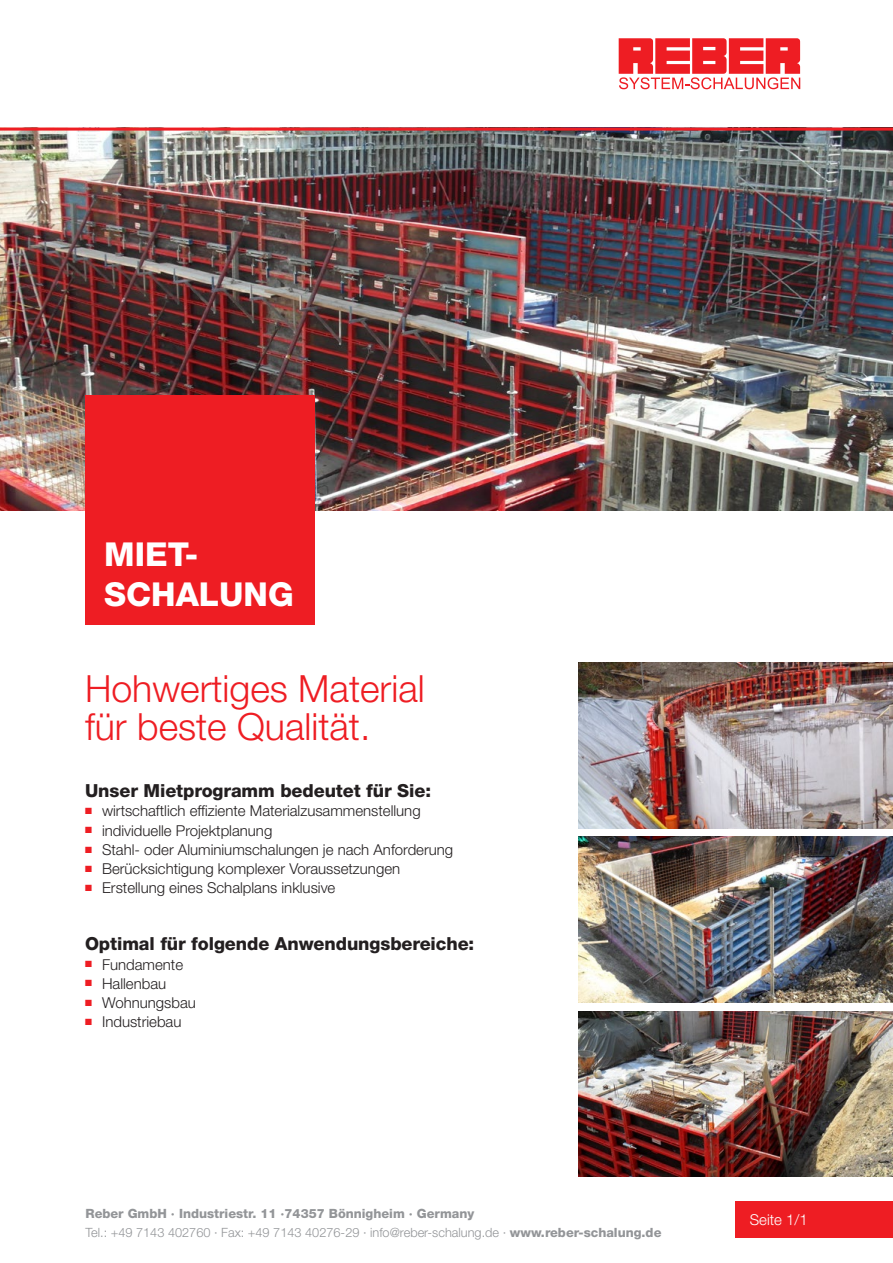
<style>
.page{position:relative;width:893px;height:1263px;background:#fff}
.page>*{position:absolute;margin:0;border:0;box-sizing:border-box;transform-origin:0 0}
.t1{font:300 37.5px/38.2px "Helvetica Neue LT Std";color:#ee1d23}
.t2{font:800 33px/39.6px "Helvetica Neue LT Std";color:#fff}
.t3{font:800 18px "Helvetica Neue LT Std";letter-spacing:-.005em;color:#231f20}
.t4{font:300 15px "Helvetica Neue LT Std";color:#231f20}
.t5{font:300 15px "Helvetica Neue LT Std";color:#fff}
.t6{font:800 12.75px/19.2px "Helvetica Neue LT Std";color:#939598}
.s1{color:#ee1d23}
.s2{font-weight:300}
</style>
<div class="page">
<svg style="left:619px;top:38px;width:181px;height:51px"></svg>
<img style="left:0;top:131px;width:893px;height:379px">
<hr style="left:0;top:128px;width:893px;height:3px;background:#ee1d23">
<div style="left:85px;top:395px;width:230px;height:230px;background:#ee1d23"></div>
<div style="left:735px;top:1201px;width:158px;height:36px;background:#ee1d23"></div>
<img style="left:578px;top:662px;width:315px;height:166px">
<img style="left:578px;top:837px;width:315px;height:165px">
<img style="left:578px;top:1011px;width:315px;height:166px">
<h2 class="t2" style="left:104px;top:535px;width:191px">Miet&shy;schalung</h2>
<h1 class="t1" style="left:85px;top:668px;width:341px">Hohwertiges Material für beste Qualität.</h1>
<p class="t3" style="left:85px;top:780px;width:347px">Unser Mietprogramm bedeutet für Sie:</p>
<p class="t4" style="left:85px;top:802px;width:337px"><span class="s1">■</span> wirtschaftlich effiziente Materialzusammenstellung</p>
<p class="t4" style="left:85px;top:821px;width:189px"><span class="s1">■</span> individuelle Projektplanung</p>
<p class="t4" style="left:85px;top:840px;width:370px"><span class="s1">■</span> Stahl- oder Aluminiumschalungen je nach Anforderung</p>
<p class="t4" style="left:85px;top:859px;width:317px"><span class="s1">■</span> Berücksichtigung komplexer Voraussetzungen</p>
<p class="t4" style="left:85px;top:878px;width:252px"><span class="s1">■</span> Erstellung eines Schalplans inklusive</p>
<p class="t3" style="left:85px;top:933px;width:391px">Optimal für folgende Anwendungsbereiche:</p>
<p class="t4" style="left:85px;top:955px;width:100px"><span class="s1">■</span> Fundamente</p>
<p class="t4" style="left:85px;top:974px;width:83px"><span class="s1">■</span> Hallenbau</p>
<p class="t4" style="left:85px;top:993px;width:112px"><span class="s1">■</span> Wohnungsbau</p>
<p class="t4" style="left:85px;top:1012px;width:98px"><span class="s1">■</span> Industriebau</p>
<p class="t6" style="left:85px;top:1204px;width:577px">Reber GmbH · Industriestr. 11 ·74357 Bönnigheim · Germany<br><span class="s2">Tel.: +49 7143 402760 · Fax: +49 7143 40276-29 · info@reber-schalung.de ·</span> www.reber-schalung.de</p>
<p class="t5" style="left:750px;top:1210px;width:60px">Seite 1/1</p>
</div>
